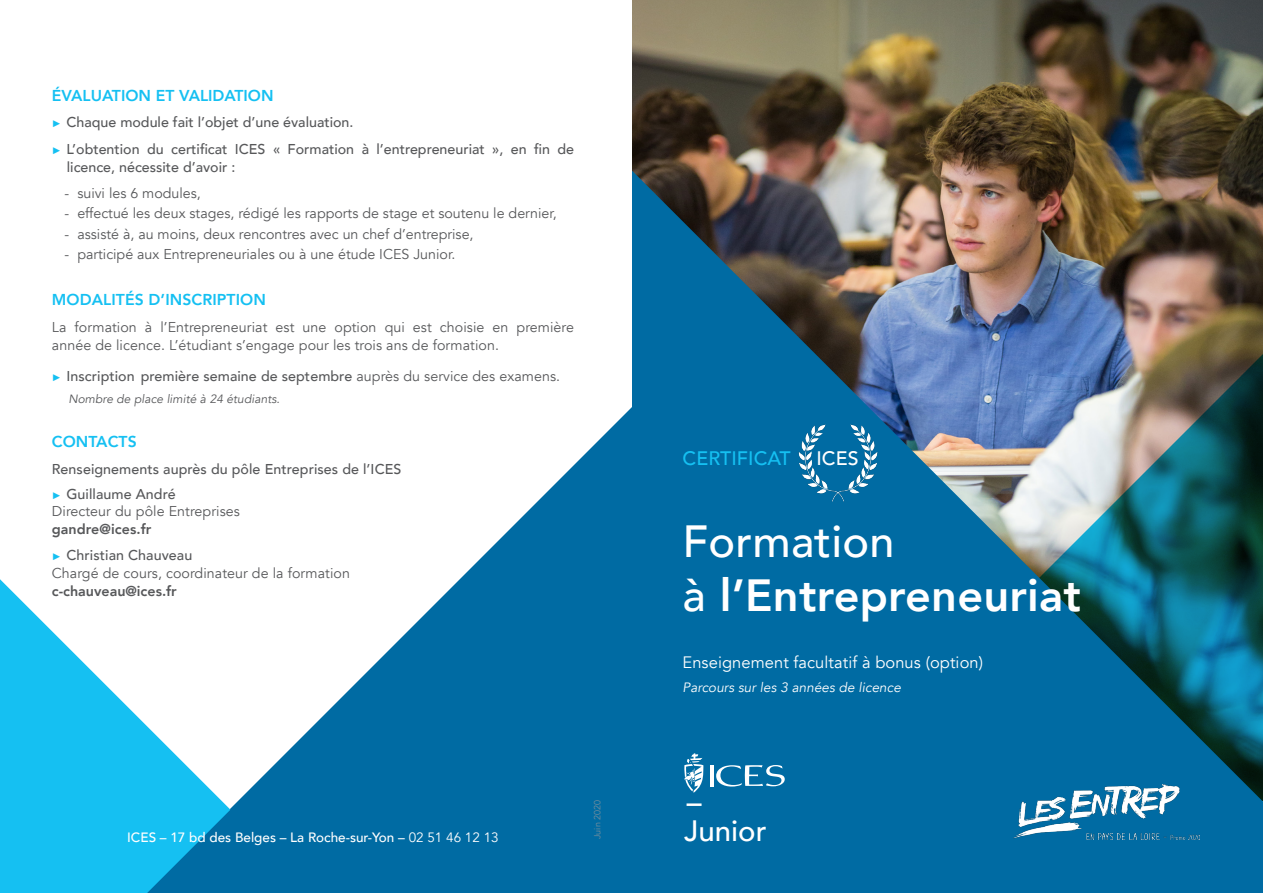
<style>
.page{position:relative;width:1263px;height:893px;background:#fff}
.page>*{position:absolute;margin:0;border:0;box-sizing:border-box;transform-origin:0 0}
.t1{font:800 45px "Avenir";letter-spacing:.005em;color:#fff}
.t2{font:500 45px "Avenir";letter-spacing:.005em;color:#fff}
.t3{font:500 29.4px "Avenir";color:#fff}
.t4{font:500 19.5px "Avenir";letter-spacing:.005em;color:#15c0f2}
.t5{font:16.5px "Avenir";letter-spacing:.005em;color:#fff}
.Style_de_paragraphe{font:800 15.75px "Avenir";letter-spacing:.005em;color:#15c0f2}
.Style_de_paragraphe-2{font:14.25px/18px "Avenir";color:#57585a}
.Style_de_paragraphe-3{font:500 14.25px/18px "Avenir";color:#57585a}
.Style_de_paragraphe-4{font:800 14.25px "Avenir";color:#57585a}
.t6{font:500 13.5px "Avenir";color:#fff}
.t7{font:italic 13.5px "Avenir";letter-spacing:.005em;color:#fff}
.Style_de_paragraphe-5{font:italic 12px "Avenir";letter-spacing:.005em;color:#57585a}
.t8{font:9px "Avenir";color:#798f9c}
.s1{font-family:"Arial";font-weight:900;font-size:9.75px;color:#15c0f2}
.s2{font-weight:400}
.s3{color:#fff}
.s4{font-weight:500}
</style>
<div class="page">
<img style="left:632px;top:0;width:631px;height:105px">
<img style="left:632px;top:105px;width:631px;height:788px">
<svg style="left:230px;top:307px;width:798px;height:586px;fill:#006ba3"></svg>
<hr style="left:710px;top:765px;width:3px;height:21px;background:#fff">
<svg style="left:716px;top:765px;width:69px;height:21px"></svg>
<svg style="left:684px;top:753px;width:19px;height:39px"></svg>
<hr style="left:686px;top:803px;width:15px;height:3px;background:#fff">
<svg style="left:0;top:579px;width:230px;height:314px;fill:#15c0f2"></svg>
<img style="left:778px;top:421px;width:120px;height:80px">
<img style="left:1014px;top:784px;width:185px;height:56px">
<p class="Style_de_paragraphe" style="left:52px;top:83px;width:223px">ÉVALUATION ET VALIDATION</p>
<p class="Style_de_paragraphe-3" style="left:52px;top:113px;width:303px"><span class="s1">►</span> Chaque module fait l’objet d’une évaluation.</p>
<p class="Style_de_paragraphe-3" style="left:67px;top:139px;width:509px;text-indent:-15px"><span class="s1">►</span> L’obtention du certificat ICES « Formation à l’entrepreneuriat », en fin de licence, nécessite d’avoir :</p>
<p class="Style_de_paragraphe-2" style="left:65px;top:185px;width:138px">- suivi les 6 modules,</p>
<p class="Style_de_paragraphe-2" style="left:65px;top:205px;width:494px">- effectué les deux stages, rédigé les rapports de stage et soutenu le dernier,</p>
<p class="Style_de_paragraphe-2" style="left:65px;top:225px;width:410px">- assisté à, au moins, deux rencontres avec un chef d’entreprise,</p>
<p class="Style_de_paragraphe-2" style="left:65px;top:245px;width:392px">- participé aux Entrepreneuriales ou à une étude ICES Junior.</p>
<p class="Style_de_paragraphe" style="left:52px;top:287px;width:216px">MODALITÉS D’INSCRIPTION</p>
<p class="Style_de_paragraphe-2" style="left:52px;top:318px;width:524px">La formation à l’Entrepreneuriat est une option qui est choisie en première année de licence. L’étudiant s’engage pour les trois ans de formation.</p>
<p class="Style_de_paragraphe-3" style="left:52px;top:366px;width:510px"><span class="s1">►</span> Inscription première semaine de septembre <span class="s2">auprès du service des examens.</span></p>
<p class="Style_de_paragraphe-5" style="left:68px;top:391px;width:213px">Nombre de place limité à 24 étudiants.</p>
<p class="Style_de_paragraphe" style="left:52px;top:429px;width:86px">CONTACTS</p>
<p class="Style_de_paragraphe-3" style="left:52px;top:459px;width:351px">Renseignements auprès du pôle Entreprises de l’ICES</p>
<p class="Style_de_paragraphe-3" style="left:52px;top:485px;width:125px"><span class="s1">►</span> Guillaume André</p>
<p class="Style_de_paragraphe-2" style="left:52px;top:503px;width:189px">Directeur du pôle Entreprises</p>
<p class="Style_de_paragraphe-4" style="left:52px;top:517px;width:101px">gandre@ices.fr</p>
<p class="Style_de_paragraphe-3" style="left:52px;top:545px;width:142px"><span class="s1">►</span> Christian Chauveau</p>
<p class="Style_de_paragraphe-2" style="left:52px;top:564px;width:300px">Chargé de cours, coordinateur de la formation</p>
<p class="Style_de_paragraphe-4" style="left:52px;top:580px;width:126px">c-chauveau@ices.fr</p>
<p class="t6" style="left:127px;top:826px;width:373px">ICES – 17 bd des Belges – La Roche-sur-Yon – <span class="s2">02 51 46 12 13</span></p>
<p class="t8" style="left:592px;top:839px;width:41px;rotate:-90deg">Juin 2020</p>
<p class="t4" style="left:683px;top:441px;width:177px">CERTIFICAT <span class="s3">ICES</span></p>
<p class="t2" style="left:683px;top:503px;width:213px">Formation</p>
<p class="t1" style="left:683px;top:561px;width:400px"><span class="s4">à</span> l’Entrepreneuriat</p>
<p class="t5" style="left:682px;top:652px;width:302px">Enseignement facultatif à bonus (option)</p>
<p class="t7" style="left:682px;top:679px;width:220px">Parcours sur les 3 années de licence</p>
<p class="t3" style="left:684px;top:805px;width:84px">Junior</p>
</div>
